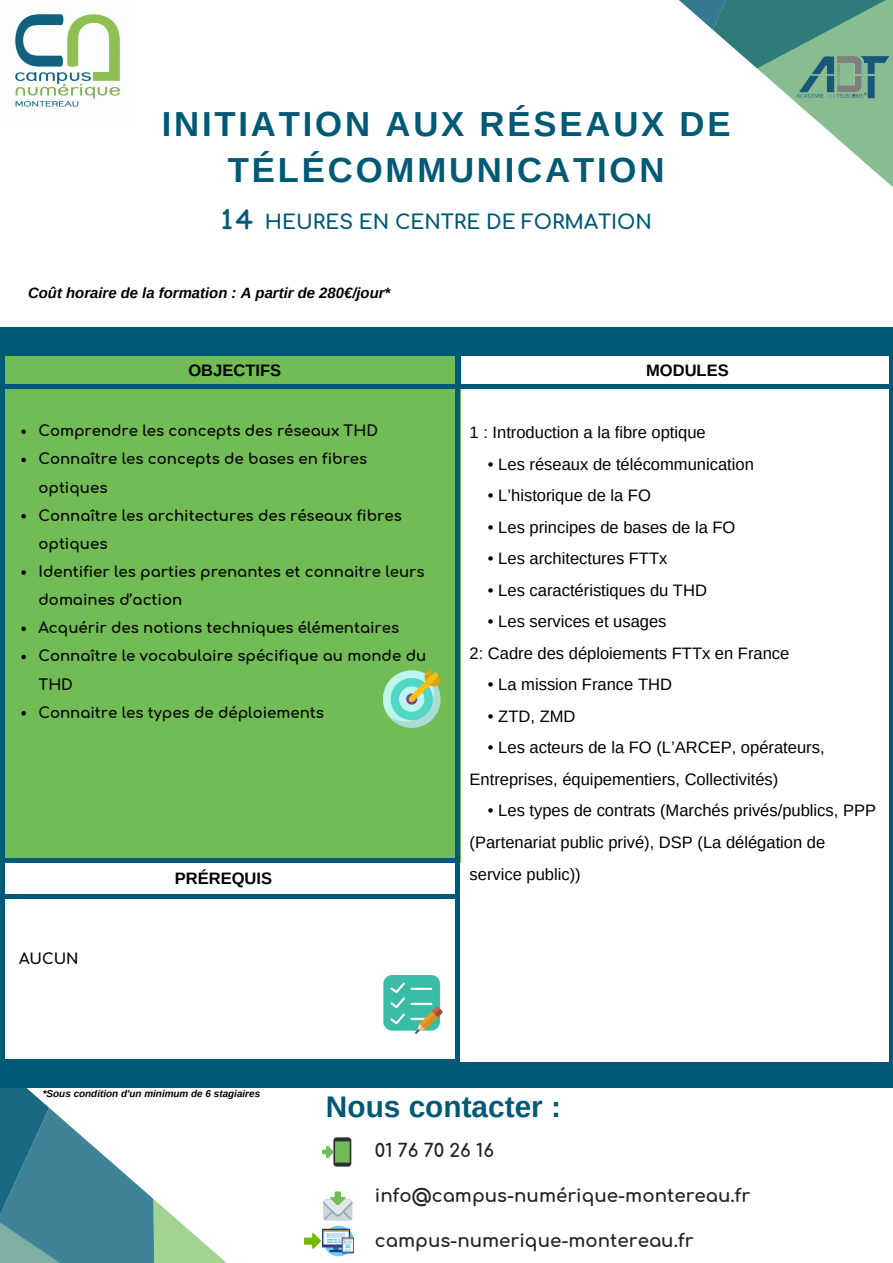
<style>
.page{position:relative;width:893px;height:1263px;background:#fff}
.page>*{position:absolute;margin:0;border:0;box-sizing:border-box;transform-origin:0 0}
.t1{font:700 34.8px/46.2px "Arimo";letter-spacing:.08em;color:#005975;text-align:center}
.t2{font:700 29.85px "Arimo";color:#005975}
.t3{font:700 19.8px "Comfortaa";color:#005975}
.t4{font:700 18.15px "Comfortaa";color:#222}
.t5{font:16.5px/31.5px "Arimo";color:#000}
.t6{font:700 16.5px "Arimo";color:#000}
.t7{font:700 14.85px/28.2px "Comfortaa";color:#000}
.t8{font:italic 700 14.85px "Arimo";color:#000}
.t9{font:italic 700 9.9px "Arimo";color:#000}
.s1{font-family:"Manjari";font-size:29.85px}
</style>
<div class="page">
<svg style="left:679px;top:0;width:214px;height:187px"></svg>
<img style="left:15px;top:14px;width:105px;height:93px">
<img style="left:796px;top:56px;width:93px;height:44px">
<hr style="left:890px;top:342px;width:3px;height:722px;background:#005975">
<div style="left:0;top:346px;width:461px;height:516px;background:#71bc54"></div>
<hr style="left:0;top:339px;width:4px;height:721px;background:#005975">
<svg style="left:0;top:1060px;width:227px;height:203px"></svg>
<hr style="left:455px;top:339px;width:4px;height:721px;background:#005975">
<hr style="left:4px;top:1060px;width:451px;height:4px;background:#005975">
<div style="left:0;top:355px;width:5px;height:29px;background:#005975"></div>
<hr style="left:4px;top:384px;width:451px;height:4px;background:#005975">
<hr style="left:4px;top:352px;width:451px;height:4px;background:#005975">
<div style="left:456px;top:355px;width:5px;height:29px;background:#005975"></div>
<hr style="left:460px;top:384px;width:430px;height:4px;background:#005975">
<hr style="left:460px;top:352px;width:430px;height:4px;background:#005975">
<div style="left:0;top:862px;width:5px;height:32px;background:#005975"></div>
<hr style="left:4px;top:894px;width:451px;height:4px;background:#005975">
<hr style="left:4px;top:858px;width:451px;height:4px;background:#005975">
<svg style="left:21px;top:429px;width:5px;height:5px"></svg>
<svg style="left:21px;top:458px;width:5px;height:4px"></svg>
<svg style="left:21px;top:514px;width:5px;height:4px"></svg>
<svg style="left:21px;top:570px;width:5px;height:5px"></svg>
<svg style="left:21px;top:627px;width:5px;height:4px"></svg>
<svg style="left:21px;top:655px;width:5px;height:4px"></svg>
<svg style="left:21px;top:711px;width:5px;height:4px"></svg>
<img style="left:384px;top:669px;width:58px;height:58px">
<img style="left:384px;top:975px;width:58px;height:59px">
<div style="left:0;top:327px;width:893px;height:25px;background:#005975"></div>
<div style="left:0;top:1062px;width:893px;height:26px;background:#005975"></div>
<svg style="left:333px;top:1137px;width:18px;height:29px"></svg>
<svg style="left:322px;top:1141px;width:28px;height:21px"></svg>
<div style="left:323px;top:1199px;width:29px;height:22px;background:#dce2e7;border-radius:3px"></div>
<svg style="left:323px;top:1191px;width:29px;height:29px"></svg>
<img style="left:322px;top:1225px;width:32px;height:32px">
<svg style="left:304px;top:1233px;width:17px;height:16px"></svg>
<h1 class="t1" style="left:162px;top:101px;width:570px">INITIATION AUX RÉSEAUX DE<br>TÉLÉCOMMUNICATION</h1>
<p class="t3" style="left:218px;top:211px;width:435px"><span class="s1">14</span> HEURES EN CENTRE DE FORMATION</p>
<p class="t8" style="left:28px;top:285px;width:364px">Coût horaire de la formation : A partir de 280€/jour*</p>
<p class="t6" style="left:188px;top:361px;width:94px">OBJECTIFS</p>
<p class="t6" style="left:646px;top:361px;width:84px">MODULES</p>
<p class="t7" style="left:39px;top:417px;width:389px">Comprendre les concepts des réseaux THD<br>Connaître les concepts de bases en fibres optiques<br>Connaître les architectures des réseaux fibres optiques<br>Identifier les parties prenantes et connaitre leurs domaines d’action<br>Acquérir des notions techniques élémentaires<br>Connaître le vocabulaire spécifique au monde du<br>THD<br>Connaitre les types de déploiements</p>
<p class="t5" style="left:470px;top:417px;width:238px">1 : Introduction a la fibre optique</p>
<p class="t5" style="left:488px;top:448px;width:267px">• Les réseaux de télécommunication</p>
<p class="t5" style="left:488px;top:480px;width:164px">• L’historique de la FO</p>
<p class="t5" style="left:488px;top:511px;width:249px">• Les principes de bases de la FO</p>
<p class="t5" style="left:488px;top:543px;width:181px">• Les architectures FTTx</p>
<p class="t5" style="left:488px;top:574px;width:221px">• Les caractéristiques du THD</p>
<p class="t5" style="left:470px;top:606px;width:321px;text-indent:18px">• Les services et usages<br>2: Cadre des déploiements FTTx en France</p>
<p class="t5" style="left:488px;top:669px;width:186px">• La mission France THD</p>
<p class="t5" style="left:488px;top:700px;width:89px">• ZTD, ZMD</p>
<p class="t5" style="left:470px;top:732px;width:357px;text-indent:18px">• Les acteurs de la FO (L’ARCEP, opérateurs,<br>Entreprises, équipementiers, Collectivités)</p>
<p class="t5" style="left:470px;top:795px;width:408px;text-indent:18px">• Les types de contrats (Marchés privés/publics, PPP (Partenariat public privé), DSP (La délégation de service public))</p>
<p class="t6" style="left:175px;top:869px;width:99px">PRÉREQUIS</p>
<p class="t7" style="left:19px;top:945px;width:61px">AUCUN</p>
<p class="t9" style="left:43px;top:1088px;width:219px">*Sous condition d'un minimum de 6 stagiaires</p>
<h2 class="t2" style="left:326px;top:1090px;width:237px">Nous contacter :</h2>
<p class="t4" style="left:375px;top:1140px;width:120px">01 76 70 26 16</p>
<p class="t4" style="left:375px;top:1186px;width:377px">info@campus-numérique-montereau.fr</p>
<p class="t4" style="left:375px;top:1231px;width:320px">campus-numerique-montereau.fr</p>
</div>
